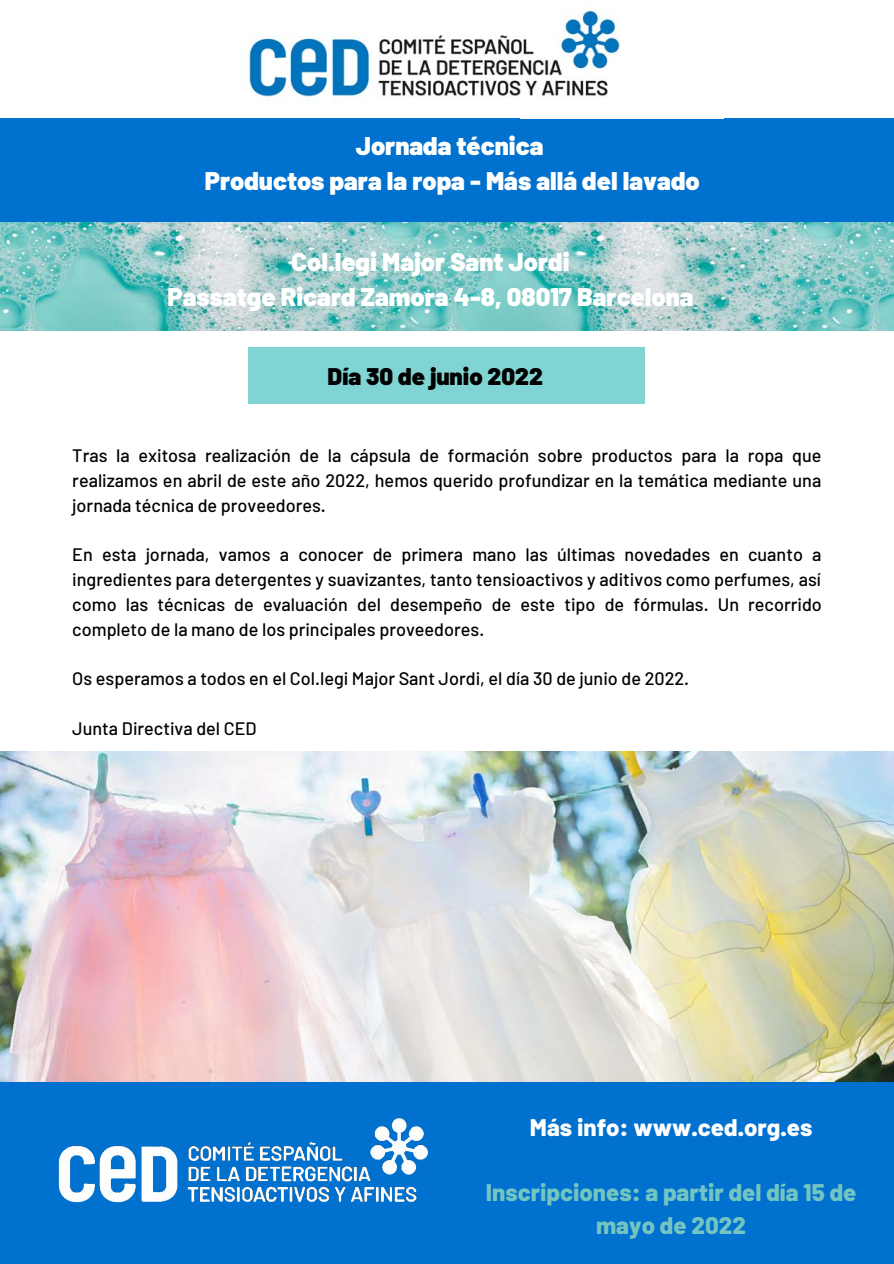
<style>
.page{position:relative;width:894px;height:1264px;background:#fff}
.page>*{position:absolute;margin:0;border:0;box-sizing:border-box;transform-origin:0 0}
.t1{font:900 25.5px "Barlow";color:#fff}
.t2{font:800 24px/32.7px "Barlow";color:#74c5c1;text-align:center}
.t3{font:800 24px "Barlow";color:#fff}
.t4{font:900 24px "Barlow";color:#000}
.t5{font:500 18px/24.8px "Barlow";color:#000;text-align:justify}
</style>
<div class="page">
<div style="left:0;top:0;width:893px;height:1263px;background:#0071ce"></div>
<div style="left:0;top:0;width:893px;height:1071px;background:#fff"></div>
<div style="left:0;top:118px;width:893px;height:106px;background:#0071ce"></div>
<img style="left:0;top:222px;width:893px;height:108px">
<img style="left:49px;top:1081px;width:398px;height:122px">
<div style="left:248px;top:348px;width:397px;height:56px;background:#81d4d4"></div>
<img style="left:0;top:751px;width:893px;height:330px">
<img style="left:248px;top:10px;width:372px;height:91px">
<p class="t1" style="left:355px;top:130px;width:189px">Jornada técnica</p>
<p class="t1" style="left:205px;top:164px;width:496px">Productos para la ropa - Más allá del lavado</p>
<p class="t1" style="left:291px;top:246px;width:279px">Col.legi Major Sant Jordi</p>
<p class="t1" style="left:167px;top:281px;width:527px">Passatge Ricard Zamora 4-8, 08017 Barcelona</p>
<p class="t4" style="left:327px;top:361px;width:217px">Día 30 de junio 2022</p>
<p class="t5" style="left:72px;top:443px;width:750px">Tras la exitosa realización de la cápsula de formación sobre productos para la ropa que realizamos en abril de este año 2022, hemos querido profundizar en la temática mediante una jornada técnica de proveedores.</p>
<p class="t5" style="left:72px;top:542px;width:750px">En esta jornada, vamos a conocer de primera mano las últimas novedades en cuanto a ingredientes para detergentes y suavizantes, tanto tensioactivos y aditivos como perfumes, así como las técnicas de evaluación del desempeño de este tipo de fórmulas. Un recorrido completo de la mano de los principales proveedores.</p>
<p class="t5" style="left:72px;top:665px;width:618px">Os esperamos a todos en el Col.legi Major Sant Jordi, el día 30 de junio de 2022.</p>
<p class="t5" style="left:72px;top:715px;width:186px">Junta Directiva del CED</p>
<p class="t3" style="left:530px;top:1111px;width:284px">Más info: www.ced.org.es</p>
<p class="t2" style="left:485px;top:1174px;width:372px">Inscripciones: a partir del día 15 de mayo de 2022</p>
</div>
